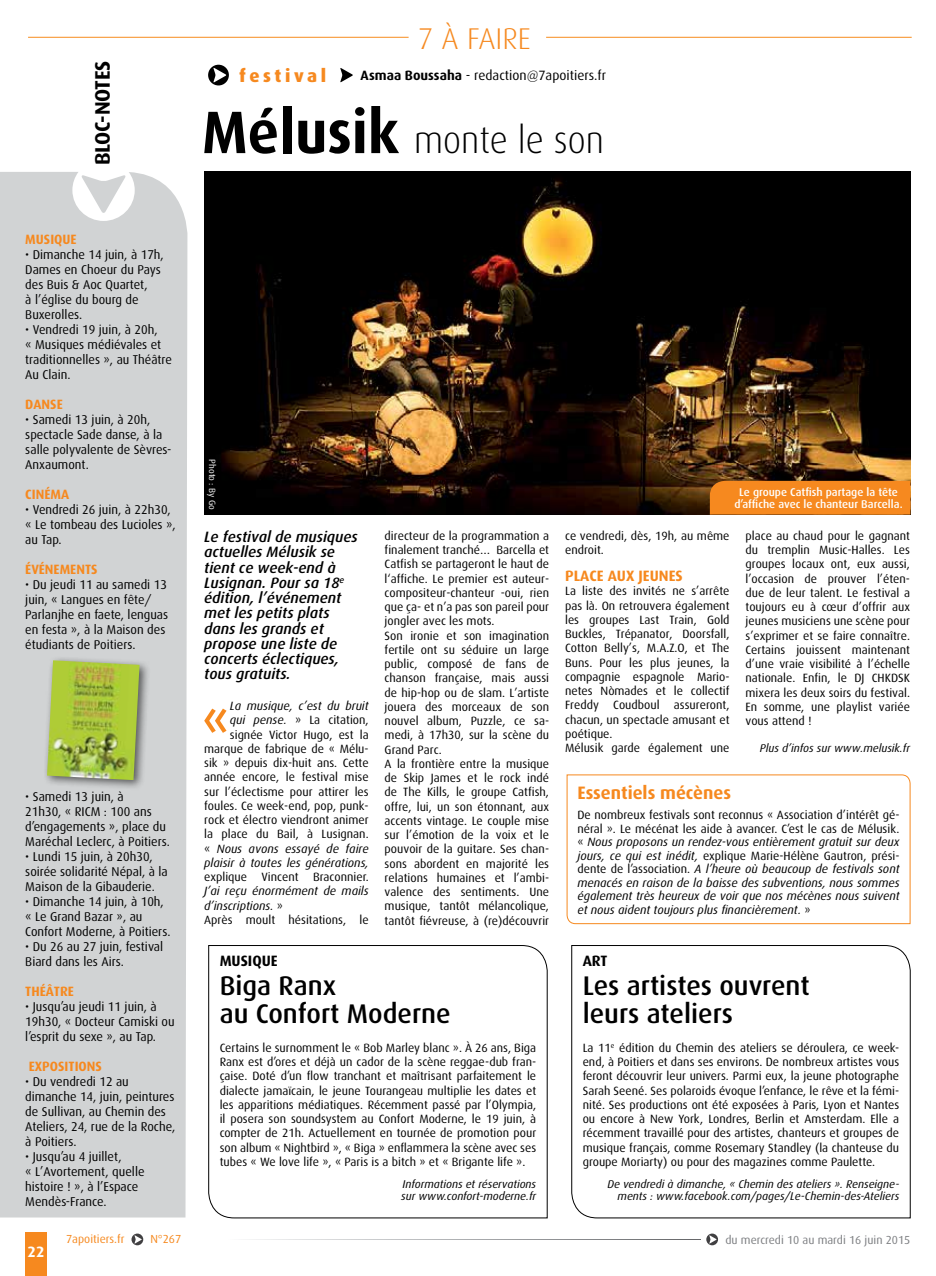
<style>
.page{position:relative;width:936px;height:1276px;background:#fff}
.page>*{position:absolute;margin:0;border:0;box-sizing:border-box;transform-origin:0 0}
.t1{font:500 53.4px "Dax";color:#f6891f}
.t2{font:300 37.5px "Dax";color:#000;scale:.95 1}
.t3{font:300 30px "Dax";color:#f6891f}
.t4{font:500 27px/28.5px "Dax";color:#000}
.t5{font:700 21px "Dax";color:#000}
.t6{font:700 18px "Dax";color:#f6891f}
.t7{font:800 18px "Dax";letter-spacing:.2em;color:#f6891f}
.t8{font:italic 500 15px/15.3px "Dax";color:#000}
.t9{font:700 15px "Dax";color:#f6891f}
.t10{font:700 15px "Dax";color:#000}
.t11{font:700 15px "Dax";color:#fff}
.t12{font:700 13.5px "Dax";color:#f6891f}
.t13{font:13.5px "Dax";color:#000}
.t14{font:12.75px/15px "Dax";color:#000}
.t15{font:12px/14.2px "Dax";color:#000}
.t16{font:italic 12px/13.5px "Dax";color:#000}
.t17{font:11.7px "Dax";color:#7c7e81}
.t18{font:11.7px "Dax";color:#f6891f}
.t19{font:italic 11.25px/12px "Dax";color:#000}
.t20{font:500 11.25px/12px "Dax";color:#fff;text-align:center}
.t21{font:9px "Dax";color:#fff}
.s1{font-weight:700}
.s2{font-weight:700;font-size:60px}
.s3{font-style:italic}
.s4{font-style:normal}
</style>
<div class="page">
<hr style="left:28px;top:37px;width:380px;height:1px;background:#f78d1e">
<hr style="left:546px;top:37px;width:365px;height:1px;background:#f78d1e">
<img style="left:204px;top:171px;width:706px;height:343px">
<svg style="left:340px;top:68px;width:13px;height:14px"></svg>
<div style="left:709px;top:481px;width:201px;height:33px;background:#f6891f"></div>
<svg style="left:208px;top:65px;width:21px;height:20px"></svg>
<div style="left:0;top:172px;width:187px;height:1045px;background:#d1d3d4"></div>
<div style="left:26px;top:1232px;width:21px;height:44px;background:#f6891f"></div>
<svg style="left:208px;top:945px;width:339px;height:273px"></svg>
<svg style="left:571px;top:945px;width:339px;height:273px"></svg>
<svg style="left:131px;top:1233px;width:12px;height:12px"></svg>
<svg style="left:706px;top:1233px;width:12px;height:12px"></svg>
<svg style="left:249px;top:1239px;width:451px;height:1px"></svg>
<svg style="left:566px;top:774px;width:344px;height:150px"></svg>
<div style="left:42px;top:655px;width:108px;height:136px;background:#000;opacity:.59"></div>
<img style="left:47px;top:660px;width:92px;height:120px">
<h3 class="t5" style="left:91px;top:165px;width:104px;rotate:-90deg">bloc-noteS</h3>
<h3 class="t3" style="left:418px;top:22px;width:111px">7 à faire</h3>
<h3 class="t7" style="left:239px;top:65px;width:88px">festival</h3>
<p class="t13" style="left:360px;top:68px;width:247px"><span class="s1">Asmaa Boussaha</span> - redaction@7apoitiers.fr</p>
<h2 class="t2" style="left:202px;top:120px;width:424px"><span class="s2">Mélusik</span> monte le son</h2>
<p class="t12" style="left:25px;top:232px;width:9px">MUSIQUE</p>
<p class="t14" style="left:25px;top:247px;width:140px">• Dimanche 14 juin, à 17h,<br>Dames en Choeur du Pays des Buis &amp; Aoc Quartet,<br>à l’église du bourg de<br>Buxerolles.</p>
<p class="t14" style="left:25px;top:322px;width:148px">• Vendredi 19 juin, à 20h,<br>« Musiques médiévales et traditionnelles », au Théâtre<br>Au Clain.</p>
<p class="t12" style="left:25px;top:397px;width:32px">DANSE</p>
<p class="t14" style="left:25px;top:412px;width:148px">• Samedi 13 juin, à 20h, spectacle Sade danse, à la salle polyvalente de Sèvres-<br>Anxaumont.</p>
<p class="t12" style="left:25px;top:487px;width:36px">CINéMA</p>
<p class="t14" style="left:25px;top:502px;width:152px">• Vendredi 26 juin, à 22h30, « Le tombeau des Lucioles », au Tap.</p>
<p class="t12" style="left:25px;top:562px;width:67px">éVéNEMENTS</p>
<p class="t14" style="left:25px;top:577px;width:144px">• Du jeudi 11 au samedi 13 juin, « Langues en fête/<br>Parlanjhe en faete, lenguas en festa », à la Maison des étudiants de Poitiers.</p>
<p class="t14" style="left:25px;top:789px;width:146px">• Samedi 13 juin, à<br>21h30, « RICM : 100 ans d’engagements », place du<br>Maréchal Leclerc, à Poitiers.</p>
<p class="t14" style="left:25px;top:849px;width:144px">• Lundi 15 juin, à 20h30, soirée solidarité Népal, à la<br>Maison de la Gibauderie.</p>
<p class="t14" style="left:25px;top:894px;width:147px">• Dimanche 14 juin, à 10h, « Le Grand Bazar », au<br>Confort Moderne, à Poitiers.</p>
<p class="t14" style="left:25px;top:939px;width:139px">• Du 26 au 27 juin, festival<br>Biard dans les Airs.</p>
<p class="t12" style="left:25px;top:983px;width:37px">TH éÂTRE</p>
<p class="t14" style="left:25px;top:999px;width:151px">• Jusqu’au jeudi 11 juin, à<br>19h30, « Docteur Camiski ou l’esprit du sexe », au Tap.</p>
<p class="t12" style="left:29px;top:1058px;width:29px">EXPOSITIO</p>
<p class="t12" style="left:87px;top:1058px;width:16px">NS</p>
<p class="t14" style="left:25px;top:1074px;width:151px">• Du vendredi 12 au dimanche 14, juin, peintures de Sullivan, au Chemin des<br>Ateliers, 24, rue de la Roche, à Poitiers.</p>
<p class="t14" style="left:25px;top:1149px;width:121px">• Jusqu’au 4 juillet,<br>« L’Avortement, quelle histoire ! », à l’Espace<br>Mendès-France.</p>
<p class="t21" style="left:217px;top:459px;width:52px;rotate:90deg">Photo : By Go</p>
<p class="t8" style="left:204px;top:529px;width:155px">Le festival de musiques actuelles Mélusik se tient ce week-end à<br>Lusignan. Pour sa 18<sup>e </sup>édition, l’événement met les petits plats dans les grands et propose une liste de concerts éclectiques, tous gratuits.</p>
<h1 class="t1" style="left:201px;top:690px;width:30px">«</h1>
<p class="t15" style="left:204px;top:699px;width:166px;text-align:right"><span class="s3">La musique, c’est du bruit<br>qui pense.</span> » La citation, signée Victor Hugo, est la marque de fabrique de « Mélu&shy;sik » depuis dix-huit ans. Cette année encore, le festival mise sur l’éclectisme pour attirer les foules. Ce week-end, pop, punk&shy;rock et électro viendront animer la place du Bail, à Lusignan. « <span class="s3">Nous avons essayé de faire plaisir à toutes les générations,</span></p>
<p class="t15" style="left:204px;top:870px;width:166px">explique Vincent Braconnier.</p>
<p class="t16" style="left:204px;top:884px;width:166px;line-height:14.2px">J’ai reçu énormément de mails d’inscriptions. <span class="s4">»<br>Après moult hésitations, le</span></p>
<p class="t20" style="left:734px;top:486px;width:170px">Le groupe Catfish partage la tête d’affiche avec le chanteur Barcella.</p>
<p class="t15" style="left:384px;top:529px;width:166px">directeur de la programmation a finalement tranché… Barcella et<br>Catfish se partageront le haut de l‘affiche. Le premier est auteur&shy;compositeur-chanteur -oui, rien que ça- et n’a pas son pareil pour jongler avec les mots.<br>Son ironie et son imagination fertile ont su séduire un large public, composé de fans de chanson française, mais aussi de hip-hop ou de slam. L’artiste jouera des morceaux de son nouvel album, Puzzle, ce sa&shy;medi, à 17h30, sur la scène du<br>Grand Parc.<br>A la frontière entre la musique de Skip James et le rock indé de The Kills, le groupe Catfish, offre, lui, un son étonnant, aux accents vintage. Le couple mise sur l’émotion de la voix et le pouvoir de la guitare. Ses chan&shy;sons abordent en majorité les relations humaines et l’ambi&shy;valence des sentiments. Une musique, tantôt mélancolique, tantôt fiévreuse, à (re)découvrir</p>
<p class="t15" style="left:565px;top:528px;width:166px">ce vendredi, dès, 19h, au même endroit.</p>
<p class="t15" style="left:745px;top:529px;width:166px;text-align:justify">place au chaud pour le gagnant du tremplin Music-Halles. Les groupes locaux ont, eux aussi, l’occasion de prouver l’éten&shy;due de leur talent. Le festival a toujours eu à cœur d’offrir aux jeunes musiciens une scène pour s’exprimer et se faire connaître.<br>Certains jouissent maintenant d’une vraie visibilité à l’échelle nationale. Enfin, le DJ CHKDSK mixera les deux soirs du festival.<br>En somme, une playlist variée vous attend !</p>
<p class="t19" style="left:759px;top:742px;width:152px">Plus d’infos sur www.melusik.fr</p>
<p class="t9" style="left:565px;top:567px;width:119px">Place aux jeunes</p>
<p class="t15" style="left:565px;top:584px;width:166px">La liste des invités ne s’arrête pas là. On retrouvera également les groupes Last Train, Gold<br>Buckles, Trépanator, Doorsfall,<br>Cotton Belly’s, M.A.Z.O, et The<br>Buns. Pour les plus jeunes, la compagnie espagnole Mario&shy;netes Nòmades et le collectif<br>Freddy Coudboul assureront, chacun, un spectacle amusant et poétique.<br>Mélusik garde également une</p>
<h3 class="t6" style="left:577px;top:783px;width:155px">Essentiels mécènes</h3>
<p class="t16" style="left:577px;top:808px;width:323px;text-align:justify"><span class="s4">De nombreux festivals sont reconnus « Association d’intérêt gé&shy;néral ». Le mécénat les aide à avancer. C’est le cas de Mélusik. «</span> Nous proposons un rendez-vous entièrement gratuit sur deux jours, ce qui est inédit, <span class="s4">explique Marie-Hélène Gautron, prési&shy;dente de l’association.</span> A l’heure où beaucoup de festivals sont menacés en raison de la baisse des subventions, nous sommes également très heureux de voir que nos mécènes nous suivent et nous aident toujours plus financièrement. <span class="s4">»</span></p>
<p class="t10" style="left:220px;top:952px;width:10px">MUSIQUE</p>
<h3 class="t4" style="left:220px;top:971px;width:232px">Biga Ranx<br>au Confort Moderne</h3>
<p class="t15" style="left:220px;top:1040px;width:318px;text-align:justify">Certains le surnomment le « Bob Marley blanc ». À 26 ans, Biga Ranx est d’ores et déjà un cador de la scène reggae-dub fran&shy;çaise. Doté d’un flow tranchant et maîtrisant parfaitement le dialecte jamaïcain, le jeune Tourangeau multiplie les dates et les apparitions médiatiques. Récemment passé par l’Olympia, il posera son soundsystem au Confort Moderne, le 19 juin, à compter de 21h. Actuellement en tournée de promotion pour son album « Nightbird », « Biga » enflammera la scène avec ses tubes « We love life », « Paris is a bitch » et « Brigante life ».</p>
<p class="t19" style="left:401px;top:1178px;width:136px">Informations et réservations sur www.confort-moderne.fr</p>
<p class="t10" style="left:582px;top:952px;width:26px">Art</p>
<h3 class="t4" style="left:582px;top:971px;width:228px">Les artistes ouvrent leurs ateliers</h3>
<p class="t15" style="left:582px;top:1040px;width:318px;text-align:justify">La 11<sup>e</sup> édition du Chemin des ateliers se déroulera, ce week&shy;end, à Poitiers et dans ses environs. De nombreux artistes vous feront découvrir leur univers. Parmi eux, la jeune photographe Sarah Seené. Ses polaroids évoque l’enfance, le rêve et la fémi&shy;nité. Ses productions ont été exposées à Paris, Lyon et Nantes ou encore à New York, Londres, Berlin et Amsterdam. Elle a récemment travaillé pour des artistes, chanteurs et groupes de musique français, comme Rosemary Standley (la chanteuse du groupe Moriarty) ou pour des magazines comme Paulette.</p>
<p class="t19" style="left:607px;top:1178px;width:293px;text-align:right">De vendredi à dimanche, « Chemin des ateliers ». Renseigne&shy;ments : www.facebook.com/pages/Le-Chemin-des-Ateliers</p>
<p class="t11" style="left:28px;top:1243px;width:18px">22</p>
<p class="t18" style="left:66px;top:1233px;width:60px">7apoitiers.fr</p>
<p class="t18" style="left:150px;top:1233px;width:32px">N°267</p>
<p class="t17" style="left:725px;top:1233px;width:186px">du mercredi 10 au mardi 16 juin 2015</p>
</div>
